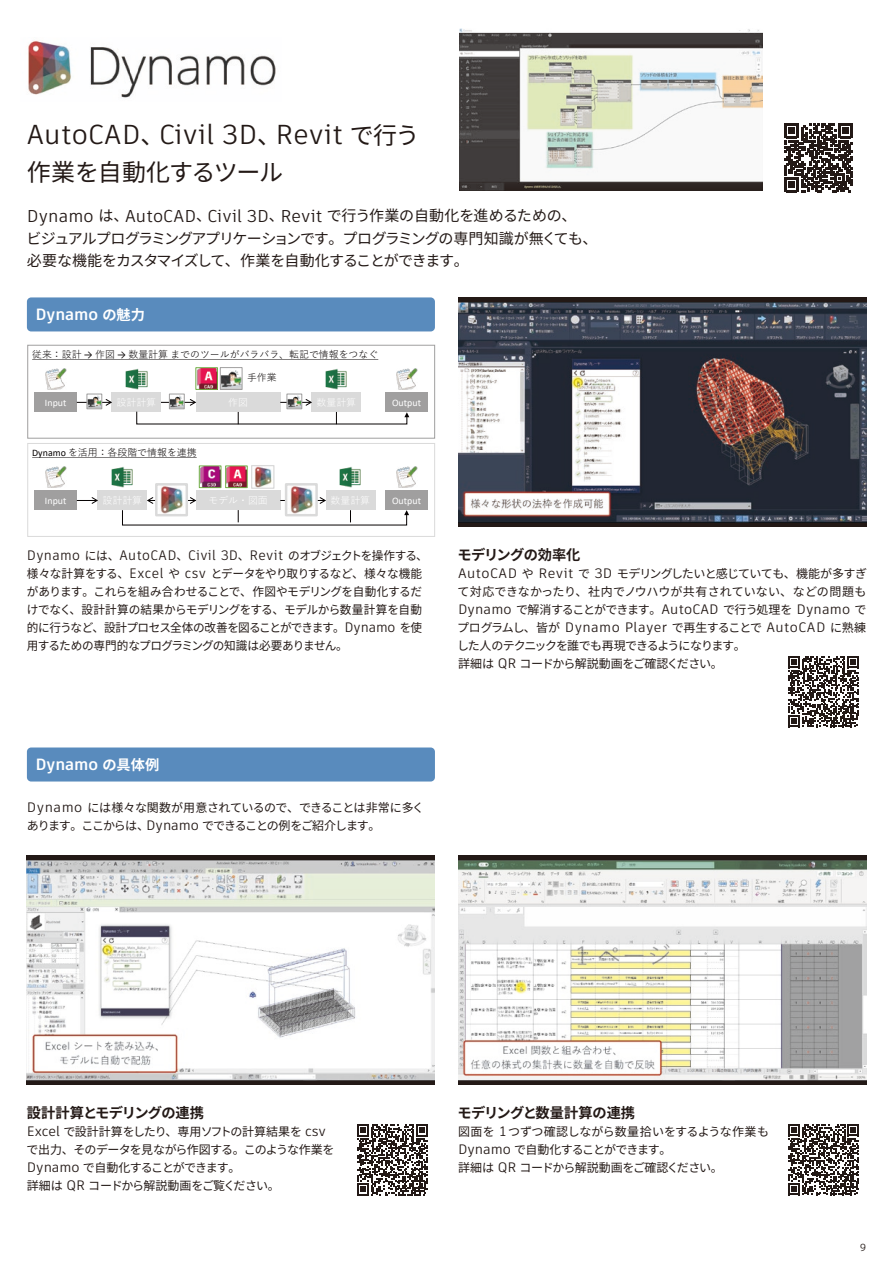
<style>
.page{position:relative;width:893px;height:1263px;background:#fff}
.page>*{position:absolute;margin:0;border:0;box-sizing:border-box;transform-origin:0 0}
.Subhead__Level_2{font:27.3px "Artifakt Element";letter-spacing:.01em;color:#231916}
.Subhead__Level_2-2{font:24px "Noto Sans JP";letter-spacing:-.045em;color:#231916}
.Body_Text{font:17.1px "Artifakt Element";letter-spacing:.01em;color:#231916}
.Heading{font:700 16.2px "Artifakt Element";color:#fff}
.Body_Text-2{font:15px/22.5px "Noto Sans JP";letter-spacing:-.08em;color:#231916}
.Text_Heading{font:700 14.25px "Noto Sans JP";letter-spacing:-.045em;color:#231916}
.Heading-2{font:700 14.25px "Noto Sans JP";color:#fff}
.Body_Text-G{font:13.65px "Artifakt Element";letter-spacing:.03em;color:#231916}
.Body_Text-G-2{font:12px/18px "Noto Sans JP";letter-spacing:-.055em;color:#231916;text-align:justify}
.Body_Text-G-3{font:12px/18px "Noto Sans JP";letter-spacing:-.035em;color:#231916}
.t1{font:10.2px "Artifakt Element";color:#231916}
.t2{font:9.9px "Yu Gothic";color:#060202}
.t3{font:9.9px "Calibri";letter-spacing:.005em;color:#fff}
.s1{font-family:"Noto Sans JP";font-size:24px}
.s2{font-family:"Noto Sans JP";font-size:15px}
.s3{font-family:"Calibri"}
.s4{font-family:"Noto Sans JP";font-size:12px}
.s5{font-family:"Artifakt Element";font-size:13.65px}
.s6{font-family:"Noto Sans JP";font-size:14.25px}
</style>
<div class="page">
<img style="left:28px;top:41px;width:248px;height:57px">
<div style="left:27px;top:297px;width:408px;height:34px;background:#598bbd;border-radius:4px"></div>
<div style="left:27px;top:345px;width:408px;height:94px;border:1px solid #a09f9f"></div>
<svg style="left:32px;top:359px;width:346px;height:1px"></svg>
<div style="left:35px;top:393px;width:42px;height:19px;background:#a09f9f"></div>
<div style="left:112px;top:393px;width:49px;height:19px;background:#dadada"></div>
<div style="left:196px;top:393px;width:84px;height:19px;background:#dadada"></div>
<div style="left:312px;top:393px;width:49px;height:19px;background:#dadada"></div>
<hr style="left:77px;top:402px;width:34px;height:1px;background:#060202">
<svg style="left:105px;top:398px;width:7px;height:8px"></svg>
<div style="left:386px;top:393px;width:42px;height:19px;background:#a09f9f"></div>
<img style="left:89px;top:396px;width:11px;height:11px">
<div style="left:87px;top:394px;width:15px;height:15px;border:1px solid #a09f9f"></div>
<img style="left:326px;top:369px;width:21px;height:20px">
<img style="left:175px;top:396px;width:7px;height:2px">
<div style="left:169px;top:394px;width:16px;height:15px;border:1px solid #a09f9f"></div>
<img style="left:293px;top:396px;width:7px;height:2px">
<div style="left:286px;top:394px;width:16px;height:15px;border:1px solid #a09f9f"></div>
<img style="left:45px;top:368px;width:21px;height:21px">
<img style="left:396px;top:368px;width:21px;height:21px">
<img style="left:126px;top:368px;width:21px;height:21px">
<img style="left:222px;top:370px;width:18px;height:18px">
<div style="left:220px;top:367px;width:22px;height:23px;border:1px solid #a09f9f"></div>
<svg style="left:136px;top:398px;width:273px;height:27px"></svg>
<img style="left:198px;top:369px;width:18px;height:19px">
<div style="left:196px;top:367px;width:22px;height:23px;border:1px solid #70ad46"></div>
<div style="left:27px;top:443px;width:408px;height:94px;border:1px solid #dadada"></div>
<svg style="left:32px;top:457px;width:165px;height:1px"></svg>
<div style="left:35px;top:491px;width:42px;height:19px;background:#a09f9f"></div>
<div style="left:98px;top:491px;width:49px;height:19px;background:#dadada"></div>
<div style="left:196px;top:491px;width:84px;height:19px;background:#dadada"></div>
<div style="left:326px;top:491px;width:49px;height:19px;background:#dadada"></div>
<svg style="left:77px;top:496px;width:21px;height:8px"></svg>
<div style="left:386px;top:491px;width:42px;height:19px;background:#a09f9f"></div>
<img style="left:340px;top:467px;width:21px;height:20px">
<img style="left:45px;top:466px;width:21px;height:21px">
<img style="left:396px;top:466px;width:21px;height:21px">
<img style="left:112px;top:467px;width:21px;height:20px">
<img style="left:254px;top:467px;width:18px;height:20px">
<div style="left:251px;top:465px;width:23px;height:24px;border:1px solid #dadada"></div>
<svg style="left:122px;top:496px;width:287px;height:30px"></svg>
<img style="left:158px;top:486px;width:27px;height:27px">
<div style="left:155px;top:483px;width:33px;height:33px;border:2px solid #dadada"></div>
<img style="left:288px;top:486px;width:27px;height:27px">
<div style="left:285px;top:483px;width:33px;height:33px;border:2px solid #dadada"></div>
<img style="left:201px;top:468px;width:18px;height:18px">
<div style="left:199px;top:466px;width:22px;height:22px;border:1px solid #70ad46"></div>
<img style="left:227px;top:468px;width:19px;height:18px">
<div style="left:225px;top:466px;width:23px;height:22px;border:1px solid #70ad46"></div>
<div style="left:27px;top:747px;width:408px;height:34px;background:#598bbd;border-radius:4px"></div>
<img style="left:27px;top:856px;width:408px;height:229px">
<svg style="left:357px;top:1124px;width:71px;height:71px"></svg>
<div style="left:458px;top:297px;width:408px;height:230px;background:#231916"></div>
<img style="left:458px;top:302px;width:408px;height:220px">
<img style="left:458px;top:856px;width:408px;height:229px">
<svg style="left:788px;top:656px;width:71px;height:71px"></svg>
<svg style="left:788px;top:1124px;width:71px;height:71px"></svg>
<img style="left:460px;top:29px;width:302px;height:162px">
<svg style="left:784px;top:124px;width:69px;height:68px"></svg>
<p class="Subhead__Level_2" style="left:27px;top:116px;width:394px">AutoCAD<span class="s1">、</span>Civil 3D<span class="s1">、</span>Revit <span class="s1">で行う</span></p>
<p class="Subhead__Level_2-2" style="left:27px;top:159px;width:258px">作業を自動化するツール</p>
<p class="Body_Text" style="left:27px;top:204px;width:551px">Dynamo <span class="s2">は、</span>AutoCAD<span class="s2">、</span>Civil 3D<span class="s2">、</span>Revit <span class="s2">で行う作業の自動化を進めるための、</span></p>
<p class="Body_Text-2" style="left:27px;top:228px;width:572px">ビジュアルプログラミングアプリケーションです。プログラミングの専門知識が無くても、必要な機能をカスタマイズして、作業を自動化することができます。</p>
<p class="Heading" style="left:35px;top:303px;width:64px">Dynamo</p>
<p class="Heading-2" style="left:102px;top:307px;width:44px">の魅力</p>
<p class="t2" style="left:32px;top:345px;width:348px">従来：設計 <span class="s3">→</span> 作図 <span class="s3">→</span> 数量計算までのツールがバラバラ、転記で情報をつなぐ</p>
<p class="t2" style="left:247px;top:368px;width:31px">手作業</p>
<p class="t3" style="left:45px;top:396px;width:23px">Input</p>
<p class="t3" style="left:392px;top:396px;width:30px">Output</p>
<p class="t2" style="left:32px;top:444px;width:166px"><span class="s3">Dynamo</span> を活用：各段階で情報を連携</p>
<p class="t3" style="left:45px;top:494px;width:23px">Input</p>
<p class="t3" style="left:392px;top:494px;width:30px">Output</p>
<p class="Body_Text-G" style="left:27px;top:546px;width:402px">Dynamo <span class="s4">には、</span>AutoCAD<span class="s4">、</span>Civil 3D<span class="s4">、</span>Revit <span class="s4">のオブジェクトを操作する、</span></p>
<p class="Body_Text-G-2" style="left:27px;top:565px;width:397px">様々な計算をする、<span class="s5">Excel</span> や <span class="s5">csv</span> とデータをやり取りするなど、様々な機能があります。これらを組み合わせることで、作図やモデリングを自動化するだけでなく、設計計算の結果からモデリングをする、モデルから数量計算を自動的に行うなど、設計プロセス全体の改善を図ることができます。<span class="s5">Dynamo</span> を使用するための専門的なプログラミングの知識は必要ありません。</p>
<p class="Heading" style="left:35px;top:753px;width:125px">Dynamo <span class="s6">の具体例</span></p>
<p class="Body_Text-G-2" style="left:27px;top:799px;width:399px"><span class="s5">Dynamo</span> には様々な関数が用意されているので、できることは非常に多くあります。ここからは、<span class="s5">Dynamo</span> でできることの例をご紹介します。</p>
<p class="Text_Heading" style="left:457px;top:546px;width:125px">モデリングの効率化</p>
<p class="Body_Text-G-2" style="left:457px;top:565px;width:412px"><span class="s5">AutoCAD</span> や <span class="s5">Revit</span> で <span class="s5">3D</span> モデリングしたいと感じていても、機能が多すぎて対応できなかったり、社内でノウハウが共有されていない、などの問題も<span class="s5">Dynamo</span> で解消することができます。<span class="s5">AutoCAD</span> で行う処理を <span class="s5">Dynamo</span> でプログラムし、皆が <span class="s5">Dynamo Player</span> で再生することで <span class="s5">AutoCAD</span> に熟練した人のテクニックを誰でも再現できるようになります。</p>
<p class="Body_Text-G-2" style="left:458px;top:655px;width:266px">詳細は <span class="s5">QR</span> コードから解説動画をご確認ください。</p>
<p class="Text_Heading" style="left:27px;top:1104px;width:179px">設計計算とモデリングの連携</p>
<p class="Body_Text-G-2" style="left:26px;top:1123px;width:310px;text-align:left"><span class="s5">Excel</span> で設計計算をしたり、専用ソフトの計算結果を <span class="s5">csv</span>で出力、そのデータを見ながら作図する。このような作業を<br><span class="s5">Dynamo</span> で自動化することができます。</p>
<p class="Body_Text-G-2" style="left:27px;top:1177px;width:254px">詳細は <span class="s5">QR</span> コードから解説動画をご覧ください。</p>
<p class="Text_Heading" style="left:457px;top:1104px;width:179px">モデリングと数量計算の連携</p>
<p class="Body_Text-G-3" style="left:458px;top:1123px;width:312px">図面を <span class="s5">1</span> つずつ確認しながら数量拾いをするような作業も<br><span class="s5">Dynamo</span> で自動化することができます。</p>
<p class="Body_Text-G-2" style="left:458px;top:1159px;width:266px">詳細は <span class="s5">QR</span> コードから解説動画をご確認ください。</p>
<p class="t1" style="left:860px;top:1241px;width:7px">9</p>
</div>
